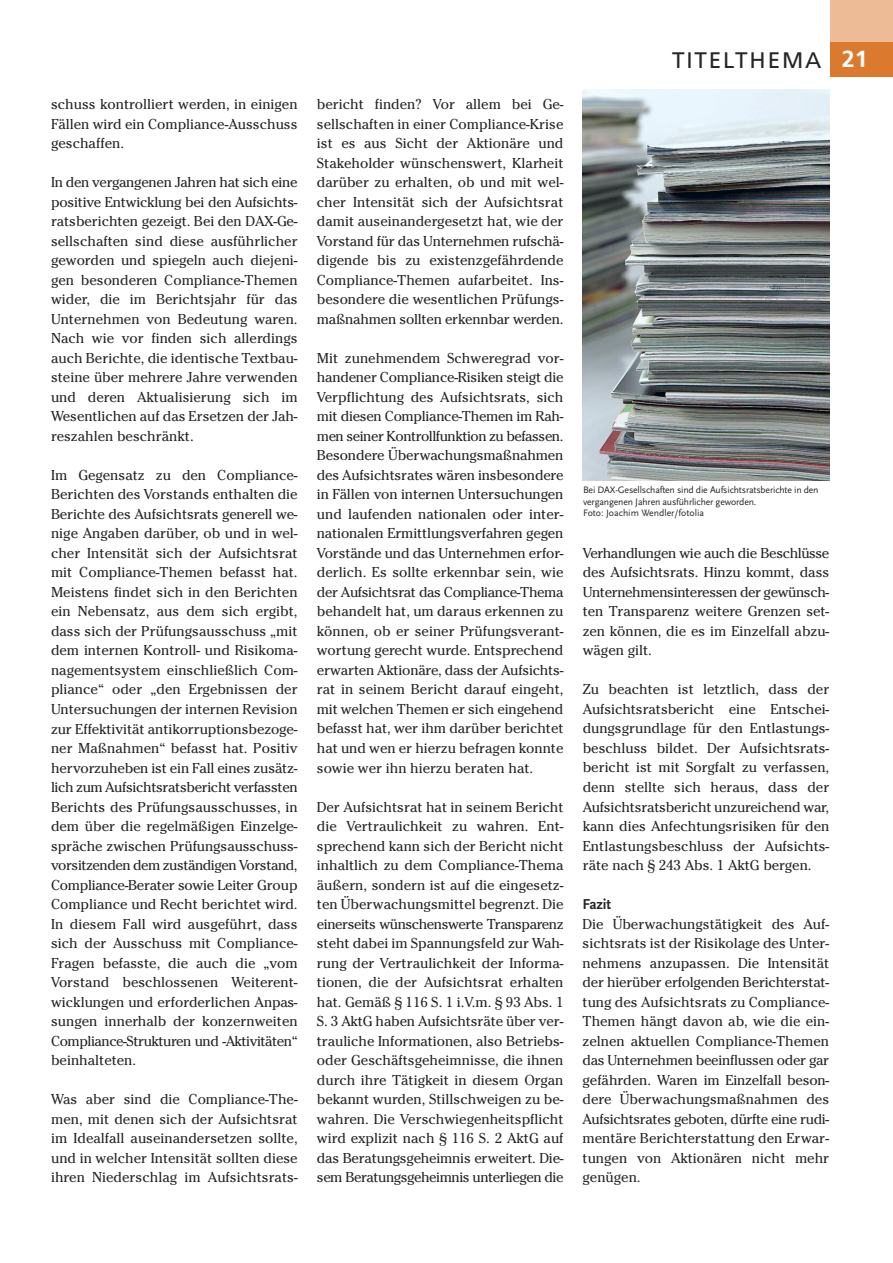
<style>
.page{position:relative;width:893px;height:1263px;background:#fff}
.page>*{position:absolute;margin:0;border:0;box-sizing:border-box;transform-origin:0 0}
.t1{font:22.5px "Frutiger LT";letter-spacing:.085em;color:#272627}
.t2{font:700 15px "Scala Sans";color:#272627}
.t3{font:14.25px/19.5px "Cheltenham";color:#272627;text-align:justify}
.t4{font:9.75px/11.2px "Scala Sans";letter-spacing:-.015em;color:#272627}
.s1{font-weight:700;font-size:23.25px;color:#fff}
</style>
<div class="page">
<div style="left:830px;top:0;width:63px;height:43px;background:#edbc97"></div>
<div style="left:830px;top:43px;width:63px;height:34px;background:#db7a2e"></div>
<img style="left:583px;top:89px;width:246px;height:391px">
<p class="t3" style="left:51px;top:95px;width:248px">schuss kontrolliert werden, in einigen Fällen wird ein Compliance-Ausschuss geschaffen.</p>
<p class="t3" style="left:51px;top:173px;width:248px">In den vergangenen Jahren hat sich eine positive Entwicklung bei den Aufsichts&shy;ratsberichten gezeigt. Bei den DAX-Ge&shy;sellschaften sind diese ausführlicher geworden und spiegeln auch diejeni&shy;gen besonderen Compliance-Themen wider, die im Berichtsjahr für das Unternehmen von Bedeutung waren.<br>Nach wie vor finden sich allerdings auch Berichte, die identische Textbau&shy;steine über mehrere Jahre verwenden und deren Aktualisierung sich im Wesentlichen auf das Ersetzen der Jah&shy;reszahlen beschränkt.</p>
<p class="t3" style="left:51px;top:465px;width:248px">Im Gegensatz zu den Compliance-Berichten des Vorstands enthalten die Berichte des Aufsichtsrats generell we&shy;nige Angaben darüber, ob und in wel&shy;cher Intensität sich der Aufsichtsrat mit Compliance-Themen befasst hat.<br>Meistens findet sich in den Berichten ein Nebensatz, aus dem sich ergibt, dass sich der Prüfungsausschuss „mit dem internen Kontroll- und Risikoma&shy;nagementsystem einschließlich Com&shy;pliance“ oder „den Ergebnissen der Untersuchungen der internen Revision zur Effektivität antikorruptionsbezoge&shy;ner Maßnahmen“ befasst hat. Positiv hervorzuheben ist ein Fall eines zusätz&shy;lich zum Aufsichtsratsbericht verfassten Berichts des Prüfungsausschusses, in dem über die regelmäßigen Einzelge&shy;spräche zwischen Prüfungsausschuss&shy;vorsitzenden dem zuständigen Vorstand, Compliance-Berater sowie Leiter Group Compliance und Recht berichtet wird.<br>In diesem Fall wird ausgeführt, dass sich der Ausschuss mit Compliance-Fragen befasste, die auch die „vom Vorstand beschlossenen Weiterent&shy;wicklungen und erforderlichen Anpas&shy;sungen innerhalb der konzernweiten Compliance-Strukturen und -Aktivitäten“ beinhalteten.</p>
<p class="t3" style="left:51px;top:1089px;width:248px">Was aber sind die Compliance-The&shy;men, mit denen sich der Aufsichtsrat im Idealfall auseinandersetzen sollte, und in welcher Intensität sollten diese ihren Niederschlag im Aufsichtsrats-</p>
<p class="t3" style="left:317px;top:95px;width:248px">bericht finden? Vor allem bei Ge&shy;sellschaften in einer Compliance-Krise ist es aus Sicht der Aktionäre und Stakeholder wünschenswert, Klarheit darüber zu erhalten, ob und mit wel&shy;cher Intensität sich der Aufsichtsrat damit auseinandergesetzt hat, wie der Vorstand für das Unternehmen rufschä&shy;digende bis zu existenzgefährdende Compliance-Themen aufarbeitet. Ins&shy;besondere die wesentlichen Prüfungs&shy;maßnahmen sollten erkennbar werden.</p>
<p class="t3" style="left:317px;top:348px;width:248px">Mit zunehmendem Schweregrad vor&shy;handener Compliance-Risiken steigt die Verpflichtung des Aufsichtsrats, sich mit diesen Compliance-Themen im Rah&shy;men seiner Kontrollfunktion zu befassen.<br>Besondere Überwachungsmaßnahmen des Aufsichtsrates wären insbesondere in Fällen von internen Untersuchungen und laufenden nationalen oder inter&shy;nationalen Ermittlungsverfahren gegen Vorstände und das Unternehmen erfor&shy;derlich. Es sollte erkennbar sein, wie der Aufsichtsrat das Compliance-Thema behandelt hat, um daraus erkennen zu können, ob er seiner Prüfungsverant&shy;wortung gerecht wurde. Entsprechend erwarten Aktionäre, dass der Aufsichts&shy;rat in seinem Bericht darauf eingeht, mit welchen Themen er sich eingehend befasst hat, wer ihm darüber berichtet hat und wen er hierzu befragen konnte sowie wer ihn hierzu beraten hat.</p>
<p class="t3" style="left:317px;top:797px;width:248px">Der Aufsichtsrat hat in seinem Bericht die Vertraulichkeit zu wahren. Ent&shy;sprechend kann sich der Bericht nicht inhaltlich zu dem Compliance-Thema äußern, sondern ist auf die eingesetz&shy;ten Überwachungsmittel begrenzt. Die einerseits wünschenswerte Transparenz steht dabei im Spannungsfeld zur Wah&shy;rung der Vertraulichkeit der Informa&shy;tionen, die der Aufsichtsrat erhalten hat. Gemäß § 116 S. 1 i.V.m. § 93 Abs. 1<br>S. 3 AktG haben Aufsichtsräte über ver&shy;trauliche Informationen, also Betriebs&shy;oder Geschäftsgeheimnisse, die ihnen durch ihre Tätigkeit in diesem Organ bekannt wurden, Stillschweigen zu be&shy;wahren. Die Verschwiegenheitspflicht wird explizit nach § 116 S. 2 AktG auf das Beratungsgeheimnis erweitert. Die&shy;sem Beratungsgeheimnis unterliegen die</p>
<h1 class="t1" style="left:672px;top:51px;width:197px">TITELTHEMA <span class="s1">21</span></h1>
<p class="t4" style="left:583px;top:484px;width:237px">Bei DAX-Gesellschaften sind die Aufsichtsratsberichte in den vergangenen Jahren ausführlicher geworden.<br>Foto: Joachim Wendler/fotolia</p>
<p class="t3" style="left:583px;top:543px;width:248px">Verhandlungen wie auch die Beschlüsse des Aufsichtsrats. Hinzu kommt, dass Unternehmensinteressen der gewünsch&shy;ten Transparenz weitere Grenzen set&shy;zen können, die es im Einzelfall abzu&shy;wägen gilt.</p>
<p class="t3" style="left:583px;top:680px;width:248px">Zu beachten ist letztlich, dass der Aufsichtsratsbericht eine Entschei&shy;dungsgrundlage für den Entlastungs&shy;beschluss bildet. Der Aufsichtsrats&shy;bericht ist mit Sorgfalt zu verfassen, denn stellte sich heraus, dass der Aufsichtsratsbericht unzureichend war, kann dies Anfechtungsrisiken für den Entlastungsbeschluss der Aufsichts&shy;räte nach § 243 Abs. 1 AktG bergen.</p>
<p class="t2" style="left:583px;top:895px;width:30px">Fazit</p>
<p class="t3" style="left:583px;top:914px;width:248px">Die Überwachungstätigkeit des Auf&shy;sichtsrats ist der Risikolage des Unter&shy;nehmens anzupassen. Die Intensität der hierüber erfolgenden Berichterstat&shy;tung des Aufsichtsrats zu Compliance-Themen hängt davon ab, wie die ein&shy;zelnen aktuellen Compliance-Themen das Unternehmen beeinflussen oder gar gefährden. Waren im Einzelfall beson&shy;dere Überwachungsmaßnahmen des Aufsichtsrates geboten, dürfte eine rudi&shy;mentäre Berichterstattung den Erwar&shy;tungen von Aktionären nicht mehr genügen.</p>
</div>
